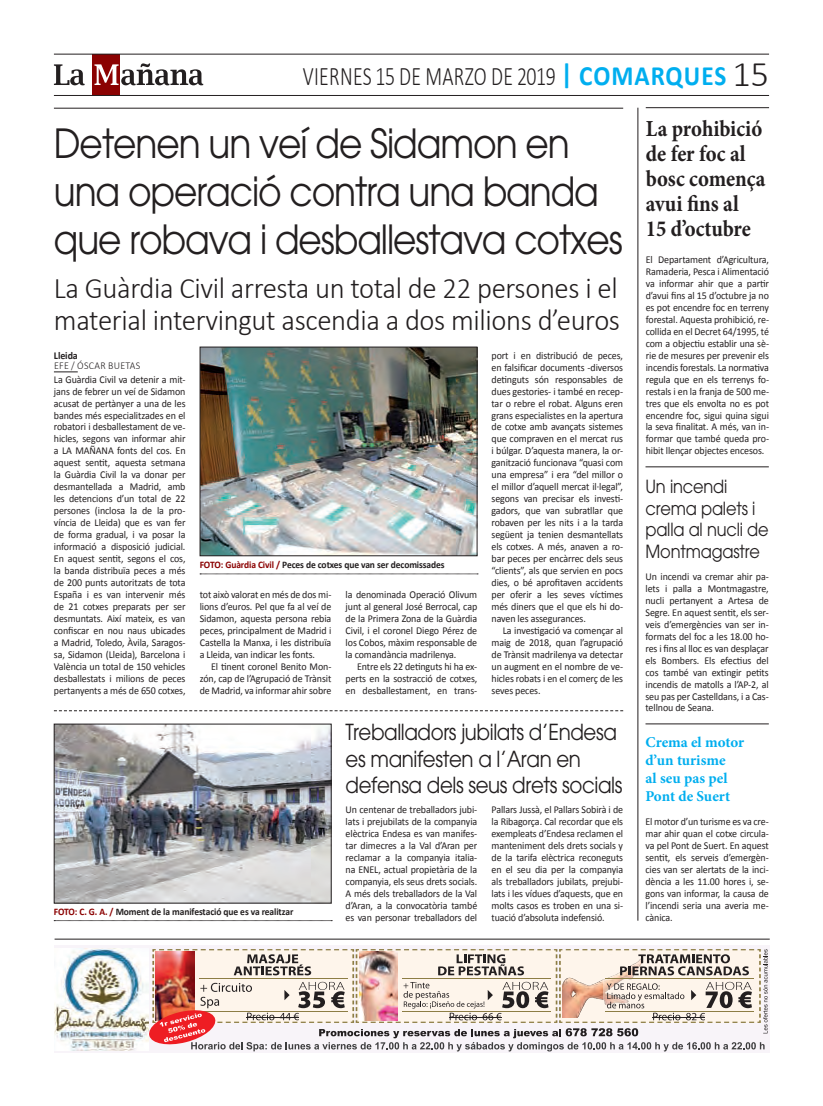
<style>
.page{position:relative;width:823px;height:1106px;background:#fff}
.page>*{position:absolute;margin:0;border:0;box-sizing:border-box;transform-origin:0 0}
.t1{font:40px/48px "Avant Garde";letter-spacing:-.03em;color:#231f20;scale:.9 1}
.t2{font:300 30px/32px "Calibri";letter-spacing:-.015em;color:#231f20;scale:.96 1}
.t3{font:300 26.8px "Calibri";letter-spacing:.015em;color:#231f20;scale:.74 1}
.t4{font:700 23px/25px "Minion Pro";color:#231f20;scale:.9 1}
.t5{font:22px/26.4px "Avant Garde";letter-spacing:-.02em;color:#231f20;scale:.9 1}
.t6{font:18px/21.6px "Avant Garde";letter-spacing:-.01em;color:#231f20;scale:.9 1}
.t7{font:700 15px/17.9px "Minion Pro";color:#00aeef}
.t8{font:10.5px/12px "Calibri";letter-spacing:-.01em;color:#231f20;text-align:justify;scale:.95 1}
.t9{font:300 10.5px/10px "Calibri";letter-spacing:.03em;color:#231f20;scale:.95 1}
.t10{font:700 10px "Calibri";letter-spacing:-.01em;color:#231f20;scale:.95 1}
.s1{font-weight:700;font-size:28px;color:#00aeef}
.s2{font-size:36px}
.s3{font-weight:700}
.s4{color:#8b0202}
</style>
<div class="page">
<svg style="left:54px;top:371px;width:24px;height:1px"></svg>
<hr style="left:54px;top:108px;width:568px;height:1px;background:#231f20">
<hr style="left:637px;top:108px;width:1px;height:812px;background:#231f20">
<hr style="left:645px;top:466px;width:123px;height:1px;background:#231f20">
<hr style="left:645px;top:723px;width:123px;height:1px;background:#231f20">
<hr style="left:645px;top:107px;width:123px;height:1px;background:#231f20">
<svg style="left:54px;top:920px;width:278px;height:1px"></svg>
<img style="left:56px;top:726px;width:273px;height:175px">
<svg style="left:54px;top:710px;width:568px;height:1px"></svg>
<svg style="left:200px;top:573px;width:278px;height:1px"></svg>
<img style="left:202px;top:349px;width:273px;height:205px">
<div style="left:200px;top:347px;width:277px;height:209px;border:1px solid #231f20"></div>
<div style="left:93px;top:54px;width:27px;height:41px;background:#8b0202"></div>
<svg style="left:94px;top:63px;width:109px;height:22px"></svg>
<svg style="left:54px;top:64px;width:31px;height:21px"></svg>
<hr style="left:54px;top:95px;width:714px;height:1px;background:#231f20">
<hr style="left:54px;top:54px;width:714px;height:1px;background:#231f20">
<div style="left:55px;top:945px;width:714px;height:107px;background:#f8f4f9"></div>
<img style="left:148px;top:949px;width:619px;height:102px">
<img style="left:55px;top:948px;width:93px;height:102px">
<hr style="left:55px;top:938px;width:714px;height:1px;background:#231f20">
<p class="t3" style="left:303px;top:60px;width:631px">VIERNES 15 DE MARZO DE 2019 <span class="s1">| COMARQUES</span> <span class="s2">15</span></p>
<p class="t1" style="left:54px;top:119px;width:633px">Detenen un veí de Sidamon en una operació contra una banda que robava i desballestava cotxes</p>
<p class="t2" style="left:54px;top:270px;width:591px">La Guàrdia Civil arresta un total de 22 persones i el material intervingut ascendia a dos milions d’euros</p>
<p class="t9" style="left:54px;top:350px;width:92px"><span class="s3">Lleida<br></span>EFE / ÓSCAR BUETAS</p>
<p class="t8" style="left:54px;top:373px;width:140px">La Guàrdia Civil va detenir a mit&shy;jans de febrer un veí de Sidamon acusat de pertànyer a una de les bandes més especialitzades en el robatori i desballestament de ve&shy;hicles, segons van informar ahir a LA MAÑANA fonts del cos. En aquest sentit, aquesta setmana la Guàrdia Civil la va donar per desmantellada a Madrid, amb les detencions d’un total de 22 persones (inclosa la de la pro&shy;víncia de Lleida) que es van fer de forma gradual, i va posar la informació a disposició judicial.<br>En aquest sentit, segons el cos, la banda distribuïa peces a més de 200 punts autoritzats de tota España i es van intervenir més de 21 cotxes preparats per ser desmuntats. Així mateix, es van confiscar en nou naus ubicades a Madrid, Toledo, Àvila, Saragos&shy;sa, Sidamon (Lleida), Barcelona i València un total de 150 vehicles desballestats i milions de peces pertanyents a més de 650 cotxes,</p>
<p class="t8" style="left:491px;top:349px;width:140px">port i en distribució de peces,</p>
<p class="t8" style="left:491px;top:361px;width:140px">en falsificar documents -diversos</p>
<p class="t8" style="left:491px;top:373px;width:140px">detinguts són responsables de</p>
<p class="t8" style="left:491px;top:385px;width:140px">dues gestories- i també en recep-</p>
<p class="t8" style="left:491px;top:397px;width:140px">tar o rebre el robat. Alguns eren</p>
<p class="t8" style="left:491px;top:409px;width:140px">grans especialistes en la apertura</p>
<p class="t8" style="left:491px;top:421px;width:140px">de cotxe amb avançats sistemes</p>
<p class="t8" style="left:491px;top:433px;width:140px">que compraven en el mercat rus</p>
<p class="t8" style="left:491px;top:445px;width:140px">i búlgar. D’aquesta manera, la or-</p>
<p class="t8" style="left:491px;top:457px;width:140px">ganització funcionava “quasi com</p>
<p class="t8" style="left:491px;top:469px;width:140px">una empresa” i era “del millor o</p>
<p class="t8" style="left:491px;top:481px;width:140px">el millor d’aquell mercat il·legal”,</p>
<p class="t8" style="left:491px;top:493px;width:140px">segons van precisar els investi-</p>
<p class="t8" style="left:491px;top:505px;width:140px">gadors, que van subratllar que</p>
<p class="t8" style="left:491px;top:516px;width:140px">robaven per les nits i a la tarda</p>
<p class="t8" style="left:491px;top:528px;width:140px">següent ja tenien desmantellats</p>
<p class="t8" style="left:491px;top:540px;width:140px">els cotxes. A més, anaven a ro-</p>
<p class="t8" style="left:491px;top:552px;width:140px">bar peces per encàrrec dels seus</p>
<p class="t8" style="left:491px;top:564px;width:140px">“clients”, als que servien en pocs</p>
<p class="t8" style="left:491px;top:576px;width:140px">dies, o bé aprofitaven accidents</p>
<p class="t8" style="left:491px;top:588px;width:140px">per oferir a les seves víctimes</p>
<p class="t8" style="left:491px;top:600px;width:140px">més diners que el que els hi do-</p>
<p class="t8" style="left:491px;top:612px;width:101px">naven les assegurances.</p>
<p class="t8" style="left:502px;top:624px;width:128px">La investigació va començar al</p>
<p class="t8" style="left:491px;top:636px;width:140px">maig de 2018, quan l’agrupació</p>
<p class="t8" style="left:491px;top:648px;width:140px">de Trànsit madrilenya va detectar</p>
<p class="t8" style="left:491px;top:660px;width:140px">un augment en el nombre de ve-</p>
<p class="t8" style="left:491px;top:672px;width:140px">hicles robats i en el comerç de les</p>
<p class="t8" style="left:491px;top:684px;width:53px">seves peces.</p>
<p class="t10" style="left:200px;top:558px;width:259px"><span class="s4">FOTO: Guàrdia Civil /</span> Peces de cotxes que van ser decomissades</p>
<p class="t8" style="left:200px;top:588px;width:140px">tot això valorat en més de dos mi-</p>
<p class="t8" style="left:200px;top:600px;width:140px">lions d’euros. Pel que fa al veí de</p>
<p class="t8" style="left:200px;top:612px;width:140px">Sidamon, aquesta persona rebia</p>
<p class="t8" style="left:200px;top:624px;width:140px">peces, principalment de Madrid i</p>
<p class="t8" style="left:200px;top:636px;width:140px">Castella la Manxa, i les distribuïa</p>
<p class="t8" style="left:200px;top:648px;width:123px">a Lleida, van indicar les fonts.</p>
<p class="t8" style="left:211px;top:660px;width:128px">El tinent coronel Benito Mon-</p>
<p class="t8" style="left:200px;top:672px;width:140px">zón, cap de l’Agrupació de Trànsit</p>
<p class="t8" style="left:200px;top:684px;width:140px">de Madrid, va informar ahir sobre</p>
<p class="t8" style="left:345px;top:588px;width:140px">la denominada Operació Olivum</p>
<p class="t8" style="left:345px;top:600px;width:140px">junt al general José Berrocal, cap</p>
<p class="t8" style="left:345px;top:612px;width:140px">de la Primera Zona de la Guàrdia</p>
<p class="t8" style="left:345px;top:624px;width:140px">Civil, i el coronel Diego Pérez de</p>
<p class="t8" style="left:345px;top:636px;width:140px">los Cobos, màxim responsable de</p>
<p class="t8" style="left:345px;top:648px;width:118px">la comandància madrilenya.</p>
<p class="t8" style="left:357px;top:660px;width:128px">Entre els 22 detinguts hi ha ex-</p>
<p class="t8" style="left:345px;top:672px;width:140px">perts en la sostracció de cotxes,</p>
<p class="t8" style="left:345px;top:684px;width:140px">en desballestament, en trans-</p>
<p class="t10" style="left:54px;top:905px;width:253px"><span class="s4">FOTO: C. G. A. /</span> Moment de la manifestació que es va realitzar</p>
<p class="t5" style="left:345px;top:719px;width:309px">Treballadors jubilats d’Endesa es manifesten a l’Aran en defensa dels seus drets socials</p>
<p class="t8" style="left:345px;top:803px;width:140px">Un centenar de treballadors jubi&shy;lats i prejubilats de la companyia elèctrica Endesa es van manifes&shy;tar dimecres a la Val d’Aran per reclamar a la companyia italia&shy;na ENEL, actual propietària de la companyia, els seus drets socials.<br>A més dels treballadors de la Val d’Aran, a la convocatòria també es van personar treballadors del</p>
<p class="t8" style="left:491px;top:803px;width:140px">Pallars Jussà, el Pallars Sobirà i de la Ribagorça. Cal recordar que els exempleats d’Endesa reclamen el manteniment dels drets socials y de la tarifa elèctrica reconeguts en el seu dia per la companyia als treballadors jubilats, prejubi&shy;lats i les vídues d’aquests, que en molts casos es troben en una si&shy;tuació d’absoluta indefensió.</p>
<p class="t4" style="left:645px;top:116px;width:135px">La prohibició de fer foc al bosc comença avui fins al<br>15 d’octubre</p>
<p class="t8" style="left:645px;top:254px;width:131px">El Departament d’Agricultura, Ramaderia, Pesca i Alimentació va informar ahir que a partir d’avui fins al 15 d’octubre ja no es pot encendre foc en terreny forestal. Aquesta prohibició, re&shy;collida en el Decret 64/1995, té com a objectiu establir una sè&shy;rie de mesures per prevenir els incendis forestals. La normativa regula que en els terrenys fo&shy;restals i en la franja de 500 me&shy;tres que els envolta no es pot encendre foc, sigui quina sigui la seva finalitat. A més, van in&shy;formar que també queda pro&shy;hibit llençar objectes encesos.</p>
<p class="t6" style="left:645px;top:475px;width:138px">Un incendi crema palets i palla al nucli de<br>Montmagastre</p>
<p class="t8" style="left:645px;top:570px;width:131px">Un incendi va cremar ahir pa&shy;lets i palla a Montmagastre, nucli pertanyent a Artesa de Segre. En aquest sentit, els ser&shy;veis d’emergències van ser in&shy;formats del foc a les 18.00 ho&shy;res i fins al lloc es van desplaçar els Bombers. Els efectius del cos també van extingir petits incendis de matolls a l’AP-2, al seu pas per Castelldans, i a Cas&shy;tellnou de Seana.</p>
<p class="t7" style="left:645px;top:733px;width:100px">Crema el motor d’un turisme<br>al seu pas pel<br>Pont de Suert</p>
<p class="t8" style="left:645px;top:815px;width:131px">El motor d’un turisme es va cre&shy;mar ahir quan el cotxe circula&shy;va pel Pont de Suert. En aquest sentit, els serveis d’emergèn&shy;cies van ser alertats de la inci&shy;dència a les 11.00 hores i, se&shy;gons van informar, la causa de l’incendi seria una averia me&shy;cànica.</p>
</div>
